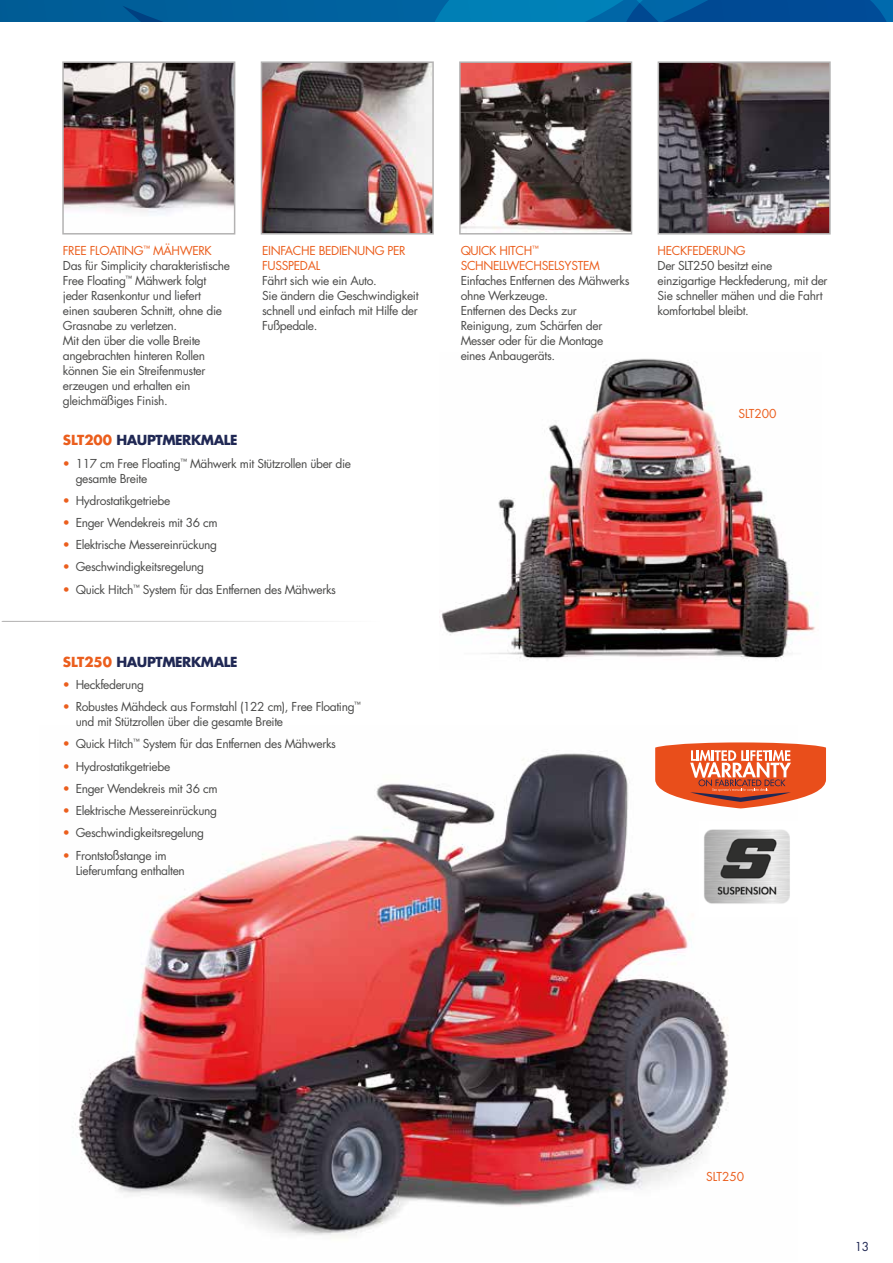
<style>
.page{position:relative;width:893px;height:1263px;background:#fff}
.page>*{position:absolute;margin:0;border:0;box-sizing:border-box;transform-origin:0 0}
.t1{font:700 13.5px "Futura Std";letter-spacing:-.03em;color:#202854}
.t2{font:12px/15px "Futura Std";letter-spacing:-.03em;color:#4a4a49}
.t3{font:12px/15px "Futura Std";letter-spacing:-.03em;color:#eb5e1d}
.t4{font:12px "Futura Std";color:#202854}
.s1{color:#eb5e1d}
</style>
<div class="page">
<img style="left:479px;top:358px;width:339px;height:302px">
<img style="left:74px;top:751px;width:671px;height:486px">
<img style="left:459px;top:61px;width:174px;height:174px">
<img style="left:260px;top:61px;width:174px;height:174px">
<img style="left:62px;top:61px;width:174px;height:174px">
<img style="left:657px;top:61px;width:174px;height:174px">
<svg style="left:1px;top:602px;width:553px;height:53px"></svg>
<svg style="left:655px;top:742px;width:171px;height:66px"></svg>
<img style="left:699px;top:822px;width:91px;height:94px">
<svg style="left:0;top:0;width:893px;height:21px"></svg>
<p class="t2" style="left:63px;top:243px;width:169px"><span class="s1">FREE FLOATING</span><sup>™</sup> <span class="s1">MÄHWERK<br></span>Das für Simplicity charakteristische<br>Free Floating<sup>™</sup> Mähwerk folgt jeder Rasenkontur und liefert einen sauberen Schnitt, ohne die<br>Grasnabe zu verletzen.<br>Mit den über die volle Breite angebrachten hinteren Rollen können Sie ein Streifenmuster erzeugen und erhalten ein gleichmäßiges Finish.</p>
<p class="t3" style="left:658px;top:243px;width:90px">HECKFEDERUNG</p>
<p class="t3" style="left:262px;top:243px;width:145px">EINFACHE BEDIENUNG PER<br>FUSSPEDAL</p>
<p class="t2" style="left:262px;top:273px;width:158px">Fährt sich wie ein Auto.<br>Sie ändern die Geschwindigkeit schnell und einfach mit Hilfe der<br>Fußpedale.</p>
<p class="t3" style="left:461px;top:243px;width:141px">QUICK HITCH<sup>™<br></sup>SCHNELLWECHSELSYSTEM</p>
<p class="t2" style="left:461px;top:273px;width:170px">Einfaches Entfernen des Mähwerks ohne Werkzeuge.<br>Entfernen des Decks zur<br>Reinigung, zum Schärfen der<br>Messer oder für die Montage eines Anbaugeräts.</p>
<p class="t2" style="left:658px;top:258px;width:172px">Der SLT250 besitzt eine einzigartige Heckfederung, mit der<br>Sie schneller mähen und die Fahrt komfortabel bleibt.</p>
<p class="t3" style="left:739px;top:406px;width:40px">SLT200</p>
<p class="t1" style="left:63px;top:431px;width:176px"><span class="s1">SLT200</span> HAUPTMERKMALE</p>
<p class="t2" style="left:76px;top:456px;width:277px;text-indent:-13px"><span class="s1">•</span> 117 cm Free Floating<sup>™</sup> Mähwerk mit Stützrollen über die gesamte Breite</p>
<p class="t2" style="left:63px;top:493px;width:109px"><span class="s1">•</span> Hydrostatikgetriebe</p>
<p class="t2" style="left:63px;top:515px;width:156px"><span class="s1">•</span> Enger Wendekreis mit 36 cm</p>
<p class="t2" style="left:63px;top:537px;width:156px"><span class="s1">•</span> Elektrische Messereinrückung</p>
<p class="t2" style="left:63px;top:560px;width:143px"><span class="s1">•</span> Geschwindigkeitsregelung</p>
<p class="t2" style="left:63px;top:582px;width:275px"><span class="s1">•</span> Quick Hitch<sup>™</sup> System für das Entfernen des Mähwerks</p>
<p class="t1" style="left:63px;top:653px;width:176px"><span class="s1">SLT250</span> HAUPTMERKMALE</p>
<p class="t2" style="left:63px;top:677px;width:83px"><span class="s1">•</span> Heckfederung</p>
<p class="t2" style="left:76px;top:699px;width:287px;text-indent:-13px"><span class="s1">•</span> Robustes Mähdeck aus Formstahl (122 cm), Free Floating<sup>™ </sup>und mit Stützrollen über die gesamte Breite</p>
<p class="t2" style="left:63px;top:737px;width:275px"><span class="s1">•</span> Quick Hitch<sup>™</sup> System für das Entfernen des Mähwerks</p>
<p class="t2" style="left:63px;top:759px;width:109px"><span class="s1">•</span> Hydrostatikgetriebe</p>
<p class="t2" style="left:63px;top:781px;width:156px"><span class="s1">•</span> Enger Wendekreis mit 36 cm</p>
<p class="t2" style="left:63px;top:803px;width:156px"><span class="s1">•</span> Elektrische Messereinrückung</p>
<p class="t2" style="left:63px;top:825px;width:143px"><span class="s1">•</span> Geschwindigkeitsregelung</p>
<p class="t2" style="left:76px;top:848px;width:111px;text-indent:-13px"><span class="s1">•</span> Frontstoßstange im<br>Lieferumfang enthalten</p>
<p class="t3" style="left:706px;top:1170px;width:40px">SLT250</p>
<p class="t4" style="left:855px;top:1238px;width:16px">13</p>
</div>
